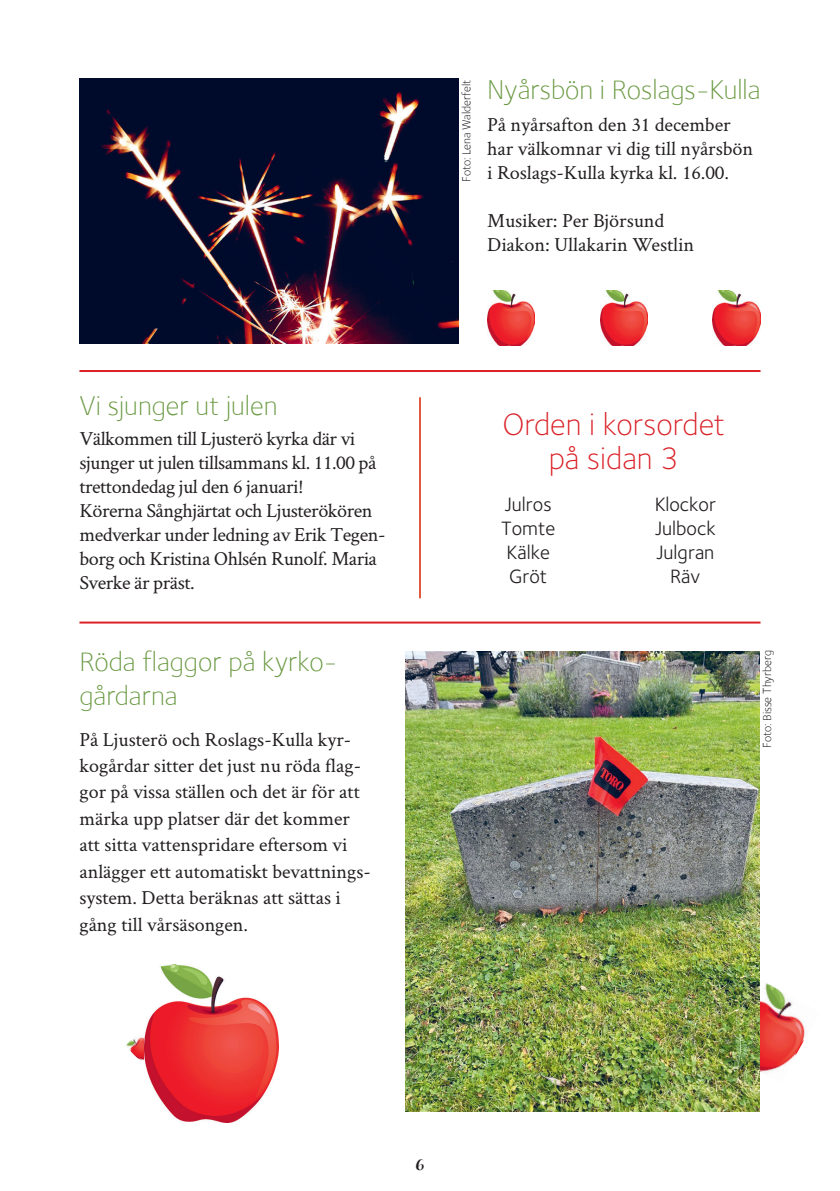
<style>
.page{position:relative;width:840px;height:1191px;background:#fff}
.page>*{position:absolute;margin:0;border:0;box-sizing:border-box;transform-origin:0 0}
.t1{font:300 32px/34px "Foundry Sterling OT3";color:#da2128;text-align:center}
.t2{font:300 28px/33.6px "Foundry Sterling";color:#6a9942}
.t3{font:900 22px "Carolyna Pro";color:#231f20}
.t4{font:20px/26.4px "Crimson Svk";color:#231f20}
.t5{font:20px/24px "Crimson Svk";letter-spacing:-.02em;color:#231f20}
.t6{font:20px/24px "Foundry Sterling OT3";color:#231f20;text-align:center}
.t7{font:300 12px "Foundry Sterling";color:#000}
</style>
<div class="page">
<img style="left:759px;top:979px;width:46px;height:103px">
<img style="left:126px;top:1037px;width:18px;height:24px">
<hr style="left:79px;top:621px;width:681px;height:2px;background:#da2128">
<img style="left:79px;top:78px;width:379px;height:265px">
<img style="left:487px;top:290px;width:47px;height:56px">
<img style="left:712px;top:290px;width:48px;height:56px">
<img style="left:600px;top:290px;width:47px;height:56px">
<hr style="left:79px;top:370px;width:681px;height:2px;background:#da2128">
<hr style="left:419px;top:397px;width:2px;height:201px;background:#e15941">
<img style="left:405px;top:651px;width:354px;height:460px">
<img style="left:144px;top:964px;width:134px;height:158px">
<h2 class="t2" style="left:79px;top:388px;width:199px">Vi sjunger ut julen</h2>
<p class="t5" style="left:79px;top:425px;width:307px">Välkommen till Ljusterö kyrka där vi sjunger ut julen tillsammans kl. 11.00 på trettondedag jul den 6 januari!<br>Körerna Sånghjärtat och Ljusterökören medverkar under ledning av Erik Tegen&shy;borg och Kristina Ohlsén Runolf. Maria Sverke är präst.</p>
<p class="t7" style="left:459px;top:182px;width:103px;rotate:-90deg">Foto: Lena Walderfelt</p>
<h2 class="t2" style="left:487px;top:73px;width:274px">Nyårsbön i Roslags-Kulla</h2>
<p class="t4" style="left:487px;top:112px;width:267px;line-height:24px">På nyårsafton den 31 december har välkomnar vi dig till nyårsbön i Roslags-Kulla kyrka kl. 16.00.</p>
<p class="t4" style="left:487px;top:208px;width:208px;line-height:24px">Musiker: Per Björsund<br>Diakon: Ullakarin Westlin</p>
<h1 class="t1" style="left:502px;top:405px;width:224px">Orden i korsordet på sidan 3</h1>
<p class="t6" style="left:501px;top:491px;width:56px">Julros<br>Tomte<br>Kälke<br>Gröt</p>
<p class="t6" style="left:654px;top:491px;width:63px">Klockor<br>Julbock<br>Julgran<br>Räv</p>
<h2 class="t2" style="left:79px;top:645px;width:259px">Röda flaggor på kyrko&shy;gårdarna</h2>
<p class="t7" style="left:760px;top:747px;width:99px;rotate:-90deg">Foto: Bisse Thyrberg</p>
<p class="t4" style="left:79px;top:725px;width:293px">På Ljusterö och Roslags-Kulla kyr&shy;kogårdar sitter det just nu röda flag&shy;gor på vissa ställen och det är för att märka upp platser där det kommer att sitta vattenspridare eftersom vi anlägger ett automatiskt bevattnings&shy;system. Detta beräknas att sättas i gång till vårsäsongen.</p>
<p class="t3" style="left:415px;top:1149px;width:11px">6</p>
</div>
